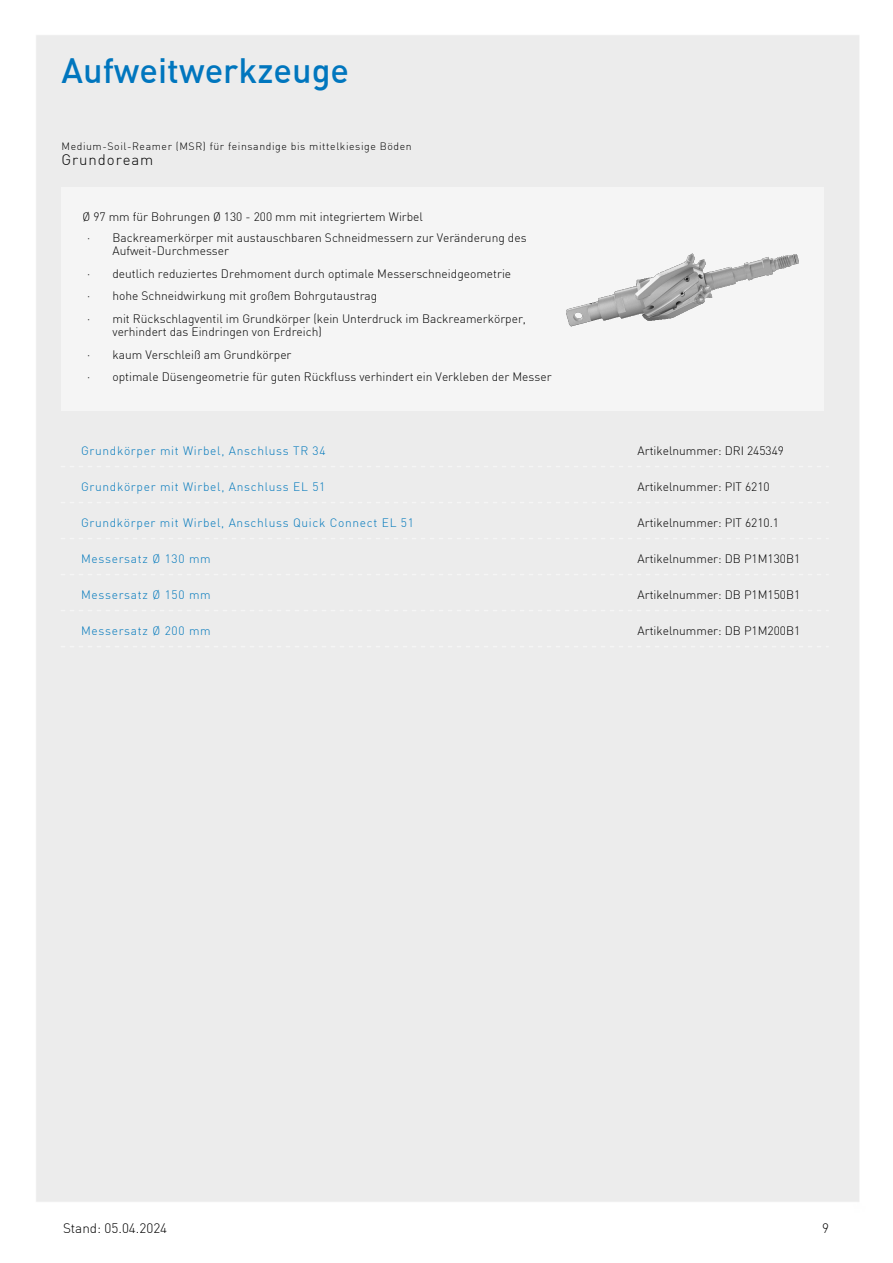
<style>
.page{position:relative;width:893px;height:1263px;background:#fff}
.page>*{position:absolute;margin:0;border:0;box-sizing:border-box;transform-origin:0 0}
.t1{font:500 34.5px "DIN";color:#0076be}
.t2{font:300 15px "DIN";letter-spacing:.06em;color:#000}
.t3{font:300 13.5px "DIN";color:#000}
.t4{font:300 12px/22.5px "DIN";color:#000}
.t5{font:300 12px "DIN";letter-spacing:.055em;color:#0178bc}
.t6{font:300 10.5px "DIN";letter-spacing:.055em;color:#000}
</style>
<div class="page">
<div style="left:54px;top:54px;width:784px;height:604px;background:#ececec"></div>
<div style="left:62px;top:188px;width:762px;height:223px;background:#f5f5f5"></div>
<img style="left:566px;top:253px;width:233px;height:74px">
<h1 class="t1" style="left:62px;top:56px;width:289px">Aufweitwerkzeuge</h1>
<p class="t6" style="left:62px;top:142px;width:352px">Medium-Soil-Reamer (MSR) für feinsandige bis mittelkiesige Böden</p>
<p class="t2" style="left:62px;top:153px;width:93px">Grundoream</p>
<p class="t4" style="left:87px;top:207px;width:441px;line-height:21px;text-indent:-4px">Ø 97 mm für Bohrungen Ø 130 - 200 mm mit integriertem Wirbel<br>· Backreamerkörper mit austauschbaren Schneidmessern zur Veränderung des</p>
<p class="t4" style="left:87px;top:240px;width:441px;text-indent:26px">Aufweit-Durchmesser<br>· deutlich reduziertes Drehmoment durch optimale Messerschneidgeometrie<br>· hohe Schneidwirkung mit großem Bohrgutaustrag<br>· mit Rückschlagventil im Grundkörper (kein Unterdruck im Backreamerkörper,</p>
<p class="t4" style="left:87px;top:321px;width:466px;text-indent:26px">verhindert das Eindringen von Erdreich)<br>· kaum Verschleiß am Grundkörper<br>· optimale Düsengeometrie für guten Rückfluss verhindert ein Verkleben der Messer</p>
<p class="t5" style="left:81px;top:445px;width:246px">Grundkörper mit Wirbel, Anschluss TR 34</p>
<p class="t4" style="left:638px;top:440px;width:148px">Artikelnummer: DRI 245349</p>
<p class="t5" style="left:81px;top:481px;width:246px">Grundkörper mit Wirbel, Anschluss EL 51</p>
<p class="t4" style="left:638px;top:476px;width:134px">Artikelnummer: PIT 6210</p>
<p class="t5" style="left:81px;top:517px;width:334px">Grundkörper mit Wirbel, Anschluss Quick Connect EL 51</p>
<p class="t4" style="left:638px;top:512px;width:143px">Artikelnummer: PIT 6210.1</p>
<p class="t5" style="left:81px;top:553px;width:131px">Messersatz Ø 130 mm</p>
<p class="t4" style="left:638px;top:548px;width:164px">Artikelnummer: DB P1M130B1</p>
<p class="t5" style="left:81px;top:589px;width:131px">Messersatz Ø 150 mm</p>
<p class="t4" style="left:638px;top:584px;width:164px">Artikelnummer: DB P1M150B1</p>
<p class="t5" style="left:81px;top:625px;width:131px">Messersatz Ø 200 mm</p>
<p class="t4" style="left:638px;top:620px;width:164px">Artikelnummer: DB P1M200B1</p>
<p class="t3" style="left:63px;top:1222px;width:106px">Stand: 05.04.2024</p>
<p class="t3" style="left:822px;top:1222px;width:8px">9</p>
</div>
